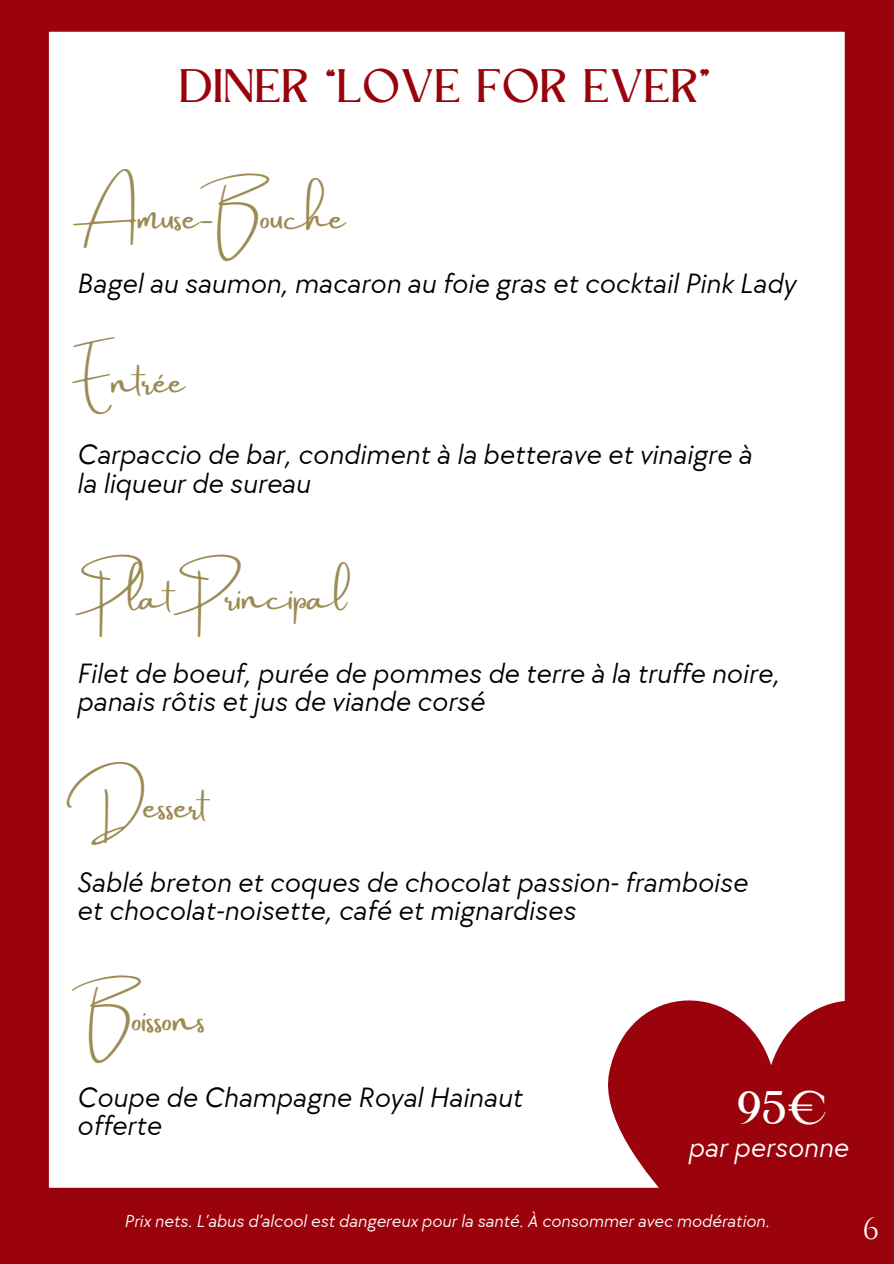
<style>
.page{position:relative;width:894px;height:1264px;background:#fff}
.page>*{position:absolute;margin:0;border:0;box-sizing:border-box;transform-origin:0 0}
.t1{font:43.8px "Kingred Serif";color:#9a030c}
.t2{font:43.8px "Kingred Serif";color:#fff}
.t3{font:37.05px "Amsterdam Two";color:#9d8b54}
.t4{font:30px "Cinzel";color:#fff}
.t5{font:italic 28.8px/28.2px "TT Chocolates";color:#000}
.t6{font:italic 28.8px "TT Chocolates";color:#fff}
.t7{font:italic 18px "TT Chocolates";color:#fff}
</style>
<div class="page">
<div style="left:0;top:0;width:893px;height:1263px;background:#9a030c"></div>
<div style="left:48px;top:31px;width:797px;height:1157px;background:#fff"></div>
<svg style="left:592px;top:976px;width:253px;height:212px"></svg>
<h1 class="t1" style="left:181px;top:69px;width:533px">DINER “LOVE FOR EVER”</h1>
<p class="t3" style="left:85px;top:197px;width:261px">Amuse-Bouche</p>
<p class="t5" style="left:77px;top:270px;width:720px">Bagel au saumon, macaron au foie gras et cocktail Pink Lady</p>
<p class="t3" style="left:72px;top:360px;width:114px">Entrée</p>
<p class="t5" style="left:77px;top:441px;width:676px">Carpaccio de bar, condiment à la betterave et vinaigre à la liqueur de sureau</p>
<p class="t3" style="left:83px;top:576px;width:265px">Plat Principal</p>
<p class="t5" style="left:77px;top:660px;width:704px">Filet de boeuf, purée de pommes de terre à la truffe noire, panais rôtis et jus de viande corsé</p>
<p class="t3" style="left:84px;top:786px;width:125px">Dessert</p>
<p class="t5" style="left:77px;top:869px;width:672px">Sablé breton et coques de chocolat passion- framboise et chocolat-noisette, café et mignardises</p>
<p class="t3" style="left:86px;top:998px;width:121px">Boissons</p>
<p class="t5" style="left:77px;top:1084px;width:447px">Coupe de Champagne Royal Hainaut offerte</p>
<h1 class="t2" style="left:738px;top:1091px;width:92px">95€</h1>
<p class="t6" style="left:687px;top:1130px;width:162px">par personne</p>
<p class="t7" style="left:124px;top:1210px;width:646px">Prix nets. L’abus d’alcool est dangereux pour la santé. À consommer avec modération.</p>
<p class="t4" style="left:862px;top:1209px;width:18px">6</p>
</div>
